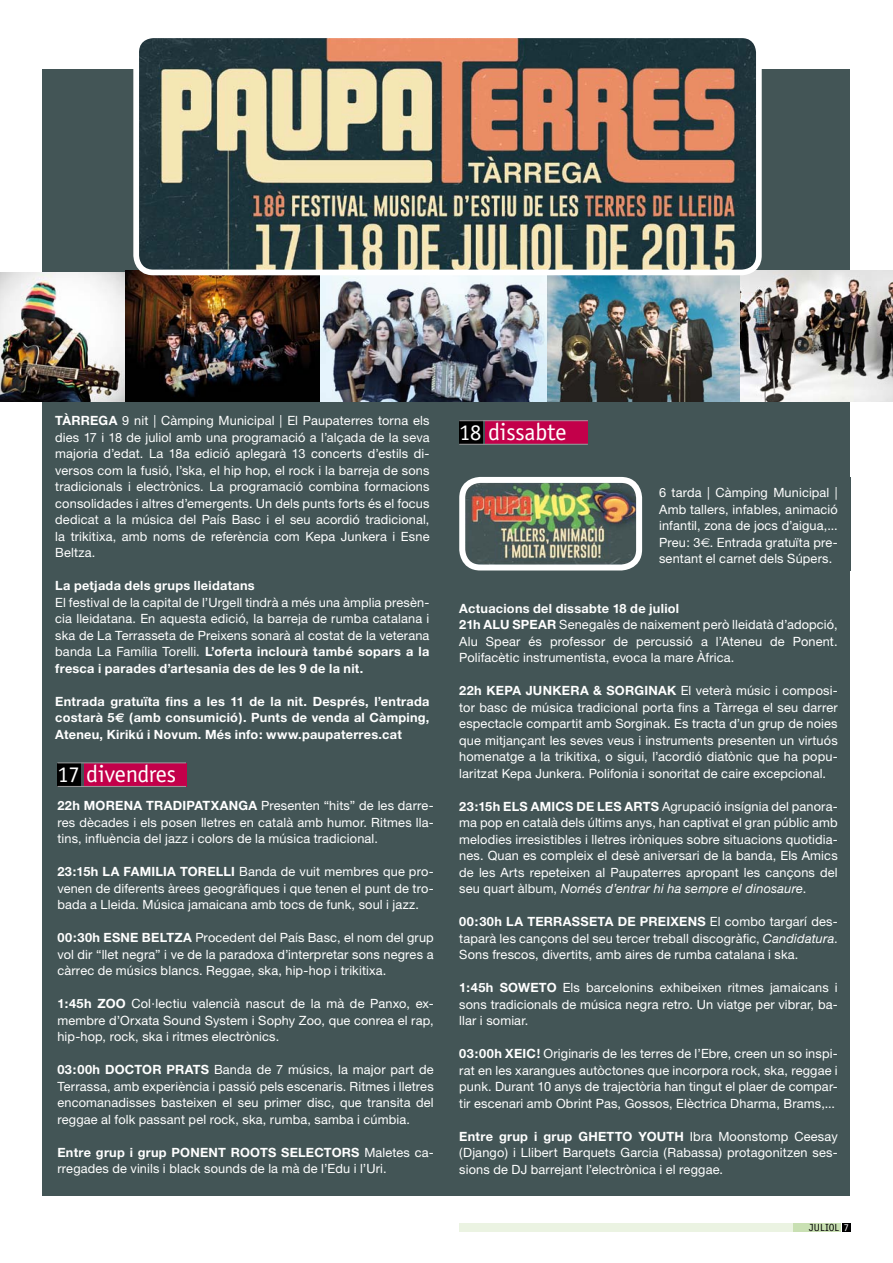
<style>
.page{position:relative;width:893px;height:1263px;background:#fff}
.page>*{position:absolute;margin:0;border:0;box-sizing:border-box;transform-origin:0 0}
.t1{font:24px "Officina Sans";letter-spacing:-.01em;color:#fff}
.t2{font:12.75px/16.5px "Helvetica Neue";letter-spacing:.01em;color:#fff;text-align:justify}
.t3{font:700 12.75px/16.5px "Helvetica Neue";letter-spacing:.02em;color:#fff;text-align:justify}
.t4{font:10.35px "Officina Sans";color:#000}
.s1{font-weight:700}
.s2{font-family:"Euro Sans"}
.s3{font-size:22.5px}
.s4{font-style:italic}
.s5{color:#fff}
</style>
<div class="page">
<div style="left:841px;top:1223px;width:9px;height:9px;background:#000"></div>
<div style="left:459px;top:1223px;width:350px;height:9px;background:#ebf3e2"></div>
<div style="left:793px;top:1223px;width:47px;height:9px;background:#c9e0b3"></div>
<div style="left:43px;top:69px;width:807px;height:1126px;background:#435556"></div>
<div style="left:486px;top:421px;width:102px;height:23px;background:#c3004a"></div>
<div style="left:459px;top:421px;width:23px;height:23px;background:#000"></div>
<hr style="left:459px;top:444px;width:129px;height:1px;background:#9c9e9f">
<hr style="left:459px;top:420px;width:129px;height:1px;background:#9c9e9f">
<div style="left:84px;top:763px;width:102px;height:23px;background:#c3004a"></div>
<div style="left:57px;top:763px;width:23px;height:23px;background:#000"></div>
<hr style="left:57px;top:786px;width:129px;height:1px;background:#9c9e9f">
<hr style="left:57px;top:762px;width:129px;height:1px;background:#9c9e9f">
<img style="left:466px;top:484px;width:169px;height:79px">
<div style="left:459px;top:477px;width:183px;height:93px;border:6px solid #fff;border-radius:18px"></div>
<img style="left:739px;top:271px;width:154px;height:131px">
<img style="left:0;top:271px;width:320px;height:131px">
<img style="left:547px;top:275px;width:192px;height:127px">
<img style="left:320px;top:275px;width:227px;height:127px">
<img style="left:136px;top:39px;width:623px;height:233px">
<div style="left:133px;top:32px;width:629px;height:243px;border:6px solid #fff;border-radius:17px"></div>
<p class="t2" style="left:55px;top:412px;width:376px"><span class="s1">TÀRREGA</span> 9 nit | Càmping Municipal | El Paupaterres torna els dies 17 i 18 de juliol amb una programació a l’alçada de la seva majoria d’edat. La 18a edició aplegarà 13 concerts d’estils di&shy;versos com la fusió, l’ska, el hip hop, el rock i la barreja de sons tradicionals i electrònics. La programació combina formacions consolidades i altres d’emergents. Un dels punts forts és el focus dedicat a la música del País Basc i el seu acordió tradicional, la trikitixa, amb noms de referència com Kepa Junkera i Esne Beltza.</p>
<p class="t3" style="left:55px;top:577px;width:201px">La petjada dels grups lleidatans</p>
<p class="t2" style="left:55px;top:594px;width:376px">El festival de la capital de l’Urgell tindrà a més una àmplia presèn&shy;cia lleidatana. En aquesta edició, la barreja de rumba catalana i ska de La Terrasseta de Preixens sonarà al costat de la veterana banda La Família Torelli. <span class="s1">L’oferta inclourà també sopars a la fresca i parades d’artesania des de les 9 de la nit.</span></p>
<p class="t3" style="left:55px;top:693px;width:376px">Entrada gratuïta fins a les 11 de la nit. Després, l’entrada costarà 5<span class="s2">e</span> (amb consumició). Punts de venda al Càmping, Ateneu, Kirikú i Novum. Més info: www.paupaterres.cat</p>
<h1 class="t1" style="left:57px;top:760px;width:120px"><span class="s3">17</span> divendres</h1>
<p class="t2" style="left:57px;top:797px;width:378px"><span class="s1">22h MORENA TRADIPATXANGA</span> Presenten “hits” de les darre&shy;res dècades i els posen lletres en català amb humor. Ritmes lla&shy;tins, influència del jazz i colors de la música tradicional.</p>
<p class="t2" style="left:57px;top:863px;width:378px"><span class="s1">23:15h LA FAMILIA TORELLI</span> Banda de vuit membres que pro&shy;venen de diferents àrees geogràfiques i que tenen el punt de tro&shy;bada a Lleida. Música jamaicana amb tocs de funk, soul i jazz.</p>
<p class="t2" style="left:57px;top:929px;width:378px"><span class="s1">00:30h ESNE BELTZA</span> Procedent del País Basc, el nom del grup vol dir “llet negra” i ve de la paradoxa d’interpretar sons negres a càrrec de músics blancs. Reggae, ska, hip-hop i trikitixa.</p>
<p class="t2" style="left:57px;top:995px;width:378px"><span class="s1">1:45h ZOO</span> Col·lectiu valencià nascut de la mà de Panxo, ex&shy;membre d’Orxata Sound System i Sophy Zoo, que conrea el rap, hip-hop, rock, ska i ritmes electrònics.</p>
<p class="t2" style="left:57px;top:1061px;width:378px"><span class="s1">03:00h DOCTOR PRATS</span> Banda de 7 músics, la major part de Terrassa, amb experiència i passió pels escenaris. Ritmes i lletres encomanadisses basteixen el seu primer disc, que transita del reggae al folk passant pel rock, ska, rumba, samba i cúmbia.</p>
<p class="t2" style="left:57px;top:1144px;width:378px"><span class="s1">Entre grup i grup PONENT ROOTS SELECTORS</span> Maletes ca&shy;rregades de vinils i black sounds de la mà de l’Edu i l’Uri.</p>
<h1 class="t1" style="left:459px;top:418px;width:109px"><span class="s3">18</span> dissabte</h1>
<p class="t2" style="left:659px;top:484px;width:180px">6 tarda | Càmping Municipal | Amb tallers, infables, animació infantil, zona de jocs d’aigua,...<br>Preu: 3<span class="s2">e</span>. Entrada gratuïta pre&shy;sentant el carnet dels Súpers.</p>
<p class="t2" style="left:459px;top:600px;width:380px;text-align:left"><span class="s1">Actuacions del dissabte 18 de juliol<br>21h ALU SPEAR</span> Senegalès de naixement però lleidatà d’adopció, Alu Spear és professor de percussió a l’Ateneu de Ponent.<br>Polifacètic instrumentista, evoca la mare Àfrica.</p>
<p class="t2" style="left:459px;top:682px;width:380px"><span class="s1">22h KEPA JUNKERA &amp; SORGINAK</span> El veterà músic i composi&shy;tor basc de música tradicional porta fins a Tàrrega el seu darrer espectacle compartit amb Sorginak. Es tracta d’un grup de noies que mitjançant les seves veus i instruments presenten un virtuós homenatge a la trikitixa, o sigui, l’acordió diatònic que ha popu&shy;laritzat Kepa Junkera. Polifonia i sonoritat de caire excepcional.</p>
<p class="t2" style="left:459px;top:798px;width:380px"><span class="s1">23:15h ELS AMICS DE LES ARTS</span> Agrupació insígnia del panora&shy;ma pop en català dels últims anys, han captivat el gran públic amb melodies irresistibles i lletres iròniques sobre situacions quotidia&shy;nes. Quan es compleix el desè aniversari de la banda, Els Amics de les Arts repeteixen al Paupaterres apropant les cançons del seu quart àlbum, <span class="s4">Només d’entrar hi ha sempre el dinosaure</span>.</p>
<p class="t2" style="left:459px;top:913px;width:380px"><span class="s1">00:30h LA TERRASSETA DE PREIXENS</span> El combo targarí des&shy;taparà les cançons del seu tercer treball discogràfic, <span class="s4">Candidatura</span>.<br>Sons frescos, divertits, amb aires de rumba catalana i ska.</p>
<p class="t2" style="left:459px;top:979px;width:380px"><span class="s1">1:45h SOWETO</span> Els barcelonins exhibeixen ritmes jamaicans i sons tradicionals de música negra retro. Un viatge per vibrar, ba&shy;llar i somiar.</p>
<p class="t2" style="left:459px;top:1045px;width:380px"><span class="s1">03:00h XEIC!</span> Originaris de les terres de l’Ebre, creen un so inspi&shy;rat en les xarangues autòctones que incorpora rock, ska, reggae i punk. Durant 10 anys de trajectòria han tingut el plaer de compar&shy;tir escenari amb Obrint Pas, Gossos, Elèctrica Dharma, Brams,...</p>
<p class="t2" style="left:459px;top:1128px;width:380px"><span class="s1">Entre grup i grup GHETTO YOUTH</span> Ibra Moonstomp Ceesay (Django) i Llibert Barquets Garcia (Rabassa) protagonitzen ses&shy;sions de DJ barrejant l’electrònica i el reggae.</p>
<p class="t4" style="left:809px;top:1221px;width:41px">JULIOL <span class="s5">7</span></p>
</div>
